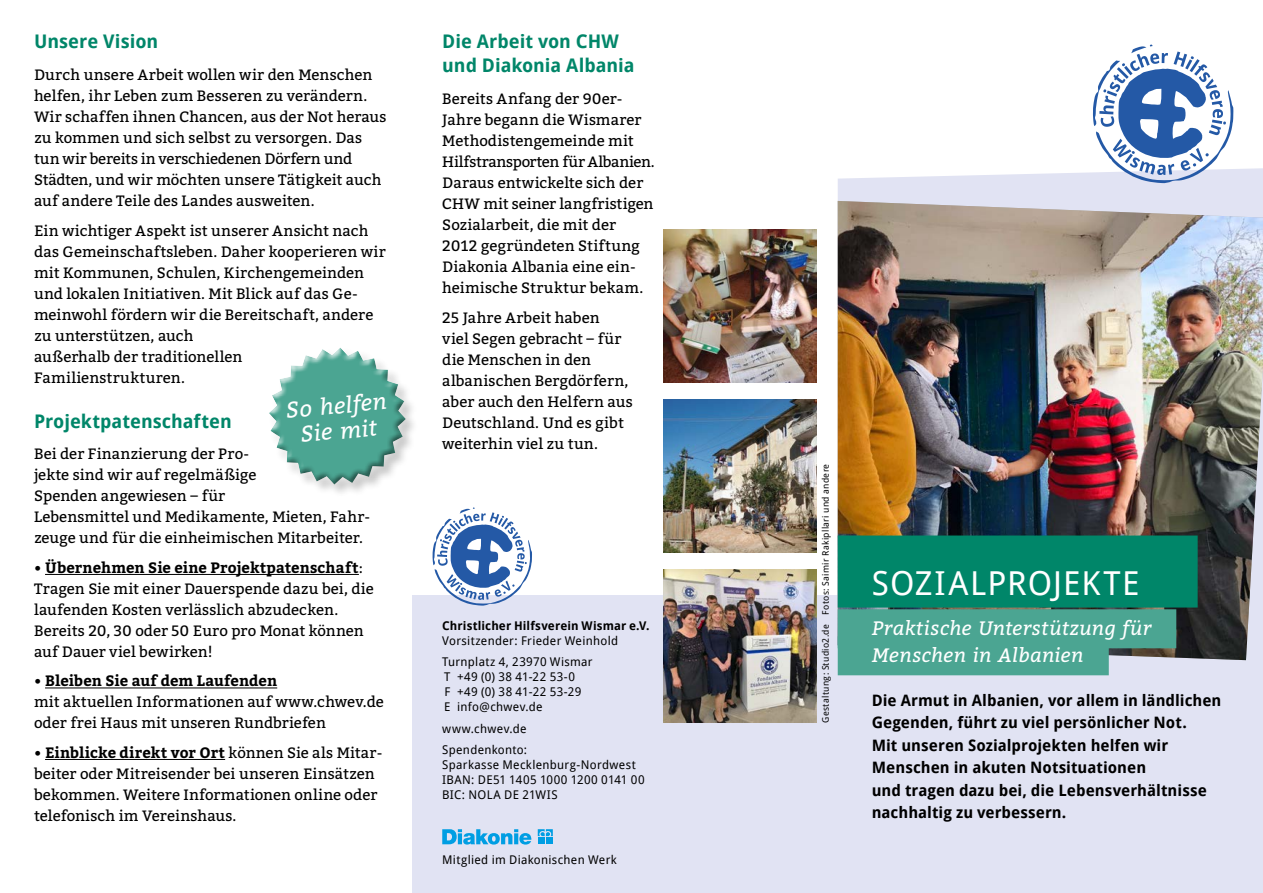
<style>
.page{position:relative;width:1263px;height:893px;background:#fff}
.page>*{position:absolute;margin:0;border:0;box-sizing:border-box;transform-origin:0 0}
.Überschrift_1{font:33px "Droid Sans";letter-spacing:.035em;color:#fff}
.Überschrift_2{font:italic 22.5px/25.5px "Bitter";color:#fff;text-align:center}
.Überschrift_1-2{font:italic 19.5px "Bitter";letter-spacing:.015em;color:#fff}
.Überschrift_2-2{font:700 18.75px/24px "Droid Sans";color:#008669}
.Intro{font:700 15.75px/22.5px "Droid Sans";color:#000}
.Fließtext{font:15px/21px "Bitter";letter-spacing:.005em;color:#000}
.Grundschrift{font:12px/15px "Droid Sans";letter-spacing:.025em;color:#000}
.Grundschrift-2{font:700 12px/15px "Droid Sans";letter-spacing:.01em;color:#000}
.Grundschrift-3{font:9px "Droid Sans";letter-spacing:.035em;color:#000}
.s1{font-weight:700}
.s2{font-weight:400}
</style>
<div class="page">
<svg style="left:838px;top:168px;width:425px;height:33px;fill:#e1e3f3"></svg>
<div style="left:412px;top:595px;width:851px;height:298px;background:#e1e3f3"></div>
<img style="left:838px;top:201px;width:425px;height:459px">
<img style="left:663px;top:400px;width:153px;height:153px">
<img style="left:663px;top:230px;width:153px;height:153px">
<img style="left:663px;top:570px;width:153px;height:153px">
<svg style="left:442px;top:829px;width:89px;height:16px"></svg>
<svg style="left:538px;top:829px;width:15px;height:7px"></svg>
<div style="left:538px;top:837px;width:7px;height:7px;background:#009ee3"></div>
<div style="left:546px;top:837px;width:7px;height:7px;background:#009ee3"></div>
<hr style="left:45px;top:574px;width:314px;height:1px;background:#000">
<hr style="left:45px;top:688px;width:232px;height:1px;background:#000">
<hr style="left:45px;top:759px;width:180px;height:1px;background:#000">
<div style="left:838px;top:535px;width:360px;height:72px;background:#008669"></div>
<div style="left:838px;top:609px;width:338px;height:39px;background:#4ba592"></div>
<div style="left:838px;top:636px;width:271px;height:39px;background:#4ba592"></div>
<svg style="left:1093px;top:44px;width:140px;height:139px"></svg>
<svg style="left:432px;top:507px;width:100px;height:99px"></svg>
<svg style="left:269px;top:348px;width:145px;height:145px"></svg>
<p class="Überschrift_2-2" style="left:34px;top:30px;width:126px">Unsere Vision</p>
<p class="Fließtext" style="left:34px;top:64px;width:354px">Durch unsere Arbeit wollen wir den Menschen helfen, ihr Leben zum Besseren zu verändern.<br>Wir schaffen ihnen Chancen, aus der Not heraus zu kommen und sich selbst zu versorgen. Das tun wir bereits in verschiedenen Dörfern und Städten, und wir möchten unsere Tätigkeit auch auf andere Teile des Landes ausweiten.</p>
<p class="Fließtext" style="left:34px;top:220px;width:353px">Ein wichtiger Aspekt ist unserer Ansicht nach das Gemeinschaftsleben. Daher kooperieren wir mit Kommunen, Schulen, Kirchengemeinden und lokalen Initiativen. Mit Blick auf das Ge&shy;meinwohl fördern wir die Bereitschaft, andere zu unterstützen, auch<br>außerhalb der traditionellen Familienstrukturen.</p>
<p class="Überschrift_2-2" style="left:34px;top:409px;width:199px">Projektpatenschaften</p>
<p class="Fließtext" style="left:34px;top:444px;width:338px">Bei der Finanzierung der Pro-<br>jekte sind wir auf regelmäßige<br>Spenden angewiesen – für<br>Lebensmittel und Medikamente, Mieten, Fahr&shy;zeuge und für die einheimischen Mitarbeiter.</p>
<p class="Fließtext" style="left:34px;top:557px;width:341px">• <span class="s1">Übernehmen Sie eine Projektpatenschaft</span>:<br>Tragen Sie mit einer Dauerspende dazu bei, die laufenden Kosten verlässlich abzudecken.<br>Bereits 20, 30 oder 50 Euro pro Monat können auf Dauer viel bewirken!</p>
<p class="Fließtext" style="left:34px;top:671px;width:351px">• <span class="s1">Bleiben Sie auf dem Laufenden<br></span>mit aktuellen Informationen auf www.chwev.de oder frei Haus mit unseren Rundbriefen</p>
<p class="Fließtext" style="left:34px;top:742px;width:350px">• <span class="s1">Einblicke direkt vor Ort</span> können Sie als Mitar&shy;beiter oder Mitreisender bei unseren Einsätzen bekommen. Weitere Informationen online oder telefonisch im Vereinshaus.</p>
<p class="Überschrift_2" style="left:285px;top:396px;width:103px;rotate:-5deg">So helfen<br>Sie mit</p>
<p class="Überschrift_2-2" style="left:442px;top:30px;width:194px">Die Arbeit von CHW und Diakonia Albania</p>
<p class="Fließtext" style="left:442px;top:88px;width:214px">Bereits Anfang der 90er-<br>Jahre begann die Wismarer<br>Methodistengemeinde mit<br>Hilfstransporten für Albanien.<br>Daraus entwickelte sich der<br>CHW mit seiner langfristigen<br>Sozialarbeit, die mit der<br>2012 gegründeten Stiftung<br>Diakonia Albania eine ein&shy;heimische Struktur bekam.</p>
<p class="Fließtext" style="left:442px;top:307px;width:192px">25 Jahre Arbeit haben<br>viel Segen gebracht – für die Menschen in den albanischen Bergdörfern, aber auch den Helfern aus<br>Deutschland. Und es gibt weiterhin viel zu tun.</p>
<p class="Grundschrift-2" style="left:442px;top:618px;width:209px">Christlicher Hilfsverein Wismar e.V.<br><span class="s2">Vorsitzender: Frieder Weinhold</span></p>
<p class="Grundschrift" style="left:442px;top:655px;width:152px">Turnplatz 4, 23970 Wismar<br>T +49 (0) 38 41-22 53-0<br>F +49 (0) 38 41-22 53-29<br>E info@chwev.de</p>
<p class="Grundschrift" style="left:442px;top:721px;width:86px">www.chwev.de</p>
<p class="Grundschrift" style="left:442px;top:742px;width:204px">Spendenkonto:<br>Sparkasse Mecklenburg-Nordwest<br>IBAN: DE51 1405 1000 1200 0141 00<br>BIC: NOLA DE 21WIS</p>
<p class="Grundschrift" style="left:442px;top:852px;width:176px">Mitglied im Diakonischen Werk</p>
<p class="Grundschrift-3" style="left:820px;top:723px;width:261px;rotate:-90deg">Gestaltung: Studio2.de Fotos: Saimir Rakipllari und andere</p>
<p class="Überschrift_1" style="left:872px;top:563px;width:269px">SOZIALPROJEKTE</p>
<p class="Überschrift_1-2" style="left:872px;top:614px;width:281px">Praktische Unterstützung für</p>
<p class="Überschrift_1-2" style="left:872px;top:641px;width:213px">Menschen in Albanien</p>
<p class="Intro" style="left:872px;top:689px;width:351px">Die Armut in Albanien, vor allem in ländlichen Gegenden, führt zu viel persönlicher Not.<br>Mit unseren Sozialprojekten helfen wir Menschen in akuten Notsituationen<br>und tragen dazu bei, die Lebensverhältnisse nachhaltig zu verbessern.</p>
</div>
